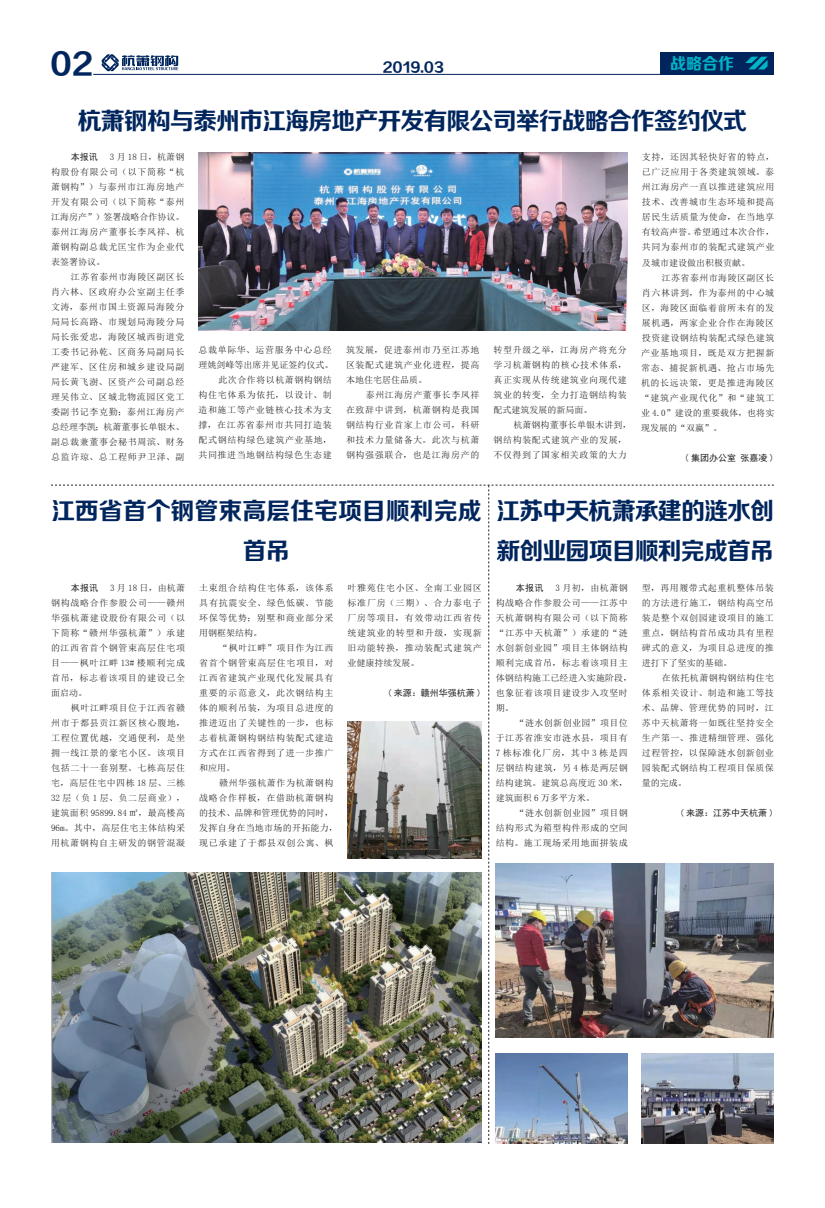
<style>
.page{position:relative;width:825px;height:1208px;background:#fff}
.page>*{position:absolute;margin:0;border:0;box-sizing:border-box;transform-origin:0 0}
.t1{font:30px "FZZCHJW GB1 0";color:#00255d}
.t2{font:24px/40px "FZZCHJW GB1 0";letter-spacing:-.04em;color:#00255d}
.t3{font:24px/40px "FZZCHJW GB1 0";letter-spacing:-.005em;color:#00255d;text-align:center}
.t4{font:16px "FZZCHJW GB1 0";color:#00b5c8}
.t5{font:14px "FZZCHJW GB1 0";color:#00255d}
.t6{font:9px/15px "Sim Sun";letter-spacing:.06em;color:#231f20;text-align:justify}
.t7{font:9px "Sim Hei";color:#231f20}
</style>
<div class="page">
<div style="left:660px;top:52px;width:85px;height:22px;background:#00255d"></div>
<div style="left:745px;top:52px;width:29px;height:22px;background:#00255d"></div>
<hr style="left:93px;top:74px;width:681px;height:1px;background:#00255d">
<svg style="left:745px;top:57px;width:22px;height:12px"></svg>
<svg style="left:102px;top:54px;width:76px;height:17px"></svg>
<svg style="left:51px;top:485px;width:723px;height:659px"></svg>
<img style="left:198px;top:152px;width:430px;height:179px">
<img style="left:348px;top:721px;width:134px;height:137px">
<img style="left:51px;top:872px;width:431px;height:270px">
<img style="left:496px;top:1053px;width:132px;height:90px">
<img style="left:642px;top:1053px;width:132px;height:90px">
<img style="left:496px;top:863px;width:278px;height:174px">
<h1 class="t1" style="left:50px;top:48px;width:44px">02</h1>
<h3 class="t5" style="left:383px;top:60px;width:63px">2019.03</h3>
<h3 class="t4" style="left:670px;top:55px;width:65px">战略合作</h3>
<h2 class="t2" style="left:78px;top:102px;width:671px">杭萧钢构与泰州市江海房地产开发有限公司举行战略合作签约仪式</h2>
<p class="t6" style="left:51px;top:150px;width:135px;text-indent:59px">3 月 18 日，杭萧钢构股份有限公司（以下简称“杭萧钢构”）与泰州市江海房地产开发有限公司（以下简称“泰州江海房产”）签署战略合作协议。泰州江海房产董事长李凤祥、杭萧钢构副总裁尤匡宝作为企业代表签署协议。</p>
<p class="t6" style="left:51px;top:270px;width:135px;text-indent:20px">江苏省泰州市海陵区副区长肖六林、区政府办公室副主任季文涛，泰州市国土资源局海陵分局局长高路、市规划局海陵分局局长张爱忠，海陵区城西街道党工委书记孙乾、区商务局副局长严建军、区住房和城乡建设局副局长黄飞澍、区资产公司副总经理吴伟立、区城北物流园区党工委副书记李克勤；泰州江海房产总经理李凯；杭萧董事长单银木、副总裁兼董事会秘书周滨、财务总监许琼、总工程师尹卫泽、副</p>
<p class="t7" style="left:71px;top:153px;width:29px">本报讯</p>
<p class="t6" style="left:199px;top:342px;width:136px;text-align:right">总裁单际华、运营服务中心总经理姚剑峰等出席并见证签约仪式。此次合作将以杭萧钢构钢结<br>构住宅体系为依托，以设计、制造和施工等产业链核心技术为支撑，在江苏省泰州市共同打造装配式钢结构绿色建筑产业基地，共同推进当地钢结构绿色生态建</p>
<p class="t6" style="left:346px;top:342px;width:135px">筑发展，促进泰州市乃至江苏地区装配式建筑产业化进程，提高本地住宅居住品质。</p>
<p class="t6" style="left:346px;top:387px;width:135px;text-indent:20px">泰州江海房产董事长李凤祥在致辞中讲到，杭萧钢构是我国钢结构行业首家上市公司，科研和技术力量储备大。此次与杭萧钢构强强联合，也是江海房产的</p>
<p class="t6" style="left:493px;top:342px;width:135px">转型升级之举，江海房产将充分学习杭萧钢构的核心技术体系，真正实现从传统建筑业向现代建筑业的转变，全力打造钢结构装配式建筑发展的新局面。</p>
<p class="t6" style="left:493px;top:417px;width:139px;text-align:left;text-indent:20px">杭萧钢构董事长单银木讲到，钢结构装配式建筑产业的发展，不仅得到了国家相关政策的大力</p>
<p class="t6" style="left:642px;top:150px;width:134px">支持，还因其轻快好省的特点，已广泛应用于各类建筑领域。泰州江海房产一直以推进建筑应用技术、改善城市生态环境和提高居民生活质量为使命，在当地享有较高声誉。希望通过本次合作，共同为泰州市的装配式建筑产业及城市建设做出积极贡献。</p>
<p class="t6" style="left:641px;top:270px;width:135px;text-indent:21px">江苏省泰州市海陵区副区长肖六林讲到，作为泰州的中心城区，海陵区面临着前所未有的发展机遇，两家企业合作在海陵区投资建设钢结构装配式绿色建筑产业基地项目，既是双方把握新常态、捕捉新机遇、抢占市场先机的长远决策，更是推进海陵区“建筑产业现代化”和“建筑工业 4.0”建设的重要载体，也将实现发展的“双赢”。</p>
<p class="t7" style="left:684px;top:453px;width:91px">( 集团办公室 张嘉凌 )</p>
<h2 class="t3" style="left:51px;top:492px;width:432px">江西省首个钢管束高层住宅项目顺利完成首吊</h2>
<h2 class="t2" style="left:496px;top:492px;width:280px">江苏中天杭萧承建的涟水创新创业园项目顺利完成首吊</h2>
<p class="t6" style="left:51px;top:580px;width:136px;text-indent:59px">3 月 18 日，由杭萧钢构战略合作参股公司——赣州华强杭萧建设股份有限公司（以下简称“赣州华强杭萧”）承建的江西省首个钢管束高层住宅项目——枫叶江畔 13# 楼顺利完成首吊，标志着该项目的建设已全面启动。</p>
<p class="t6" style="left:51px;top:700px;width:136px;text-indent:20px">枫叶江畔项目位于江西省赣州市于都县贡江新区核心腹地，工程位置优越，交通便利，是坐拥一线江景的豪宅小区。该项目包括二十一套别墅、七栋高层住宅，高层住宅中四栋 18 层、三栋32 层（负 1 层、负二层商业），建筑面积 95899.84 ㎡，最高楼高96m。其中，高层住宅主体结构采用杭萧钢构自主研发的钢管混凝</p>
<p class="t7" style="left:71px;top:583px;width:29px">本报讯</p>
<p class="t6" style="left:199px;top:580px;width:136px">土束组合结构住宅体系，该体系具有抗震安全、绿色低碳、节能环保等优势；别墅和商业部分采用钢框架结构。</p>
<p class="t6" style="left:199px;top:640px;width:136px;text-indent:20px">“枫叶江畔”项目作为江西省首个钢管束高层住宅项目，对江西省建筑产业现代化发展具有重要的示范意义，此次钢结构主体的顺利吊装，为项目总进度的推进迈出了关键性的一步，也标志着杭萧钢构钢结构装配式建造方式在江西省得到了进一步推广和应用。</p>
<p class="t6" style="left:199px;top:775px;width:140px;text-align:left;text-indent:20px">赣州华强杭萧作为杭萧钢构战略合作样板，在借助杭萧钢构的技术、品牌和管理优势的同时，发挥自身在当地市场的开拓能力，现已承建了于都县双创公寓、枫</p>
<p class="t6" style="left:348px;top:580px;width:136px">叶雅苑住宅小区、全南工业园区标准厂房（三期）、合力泰电子厂房等项目，有效带动江西省传统建筑业的转型和升级，实现新旧动能转换，推动装配式建筑产业健康持续发展。</p>
<p class="t7" style="left:387px;top:688px;width:96px">( 来源：赣州华强杭萧 )</p>
<p class="t6" style="left:496px;top:580px;width:138px;text-align:left;text-indent:60px">3 月初，由杭萧钢构战略合作参股公司——江苏中天杭萧钢构有限公司（以下简称“江苏中天杭萧”）承建的“涟水创新创业园”项目主体钢结构顺利完成首吊，标志着该项目主体钢结构施工已经进入实施阶段，也象征着该项目建设步入攻坚时期。</p>
<p class="t6" style="left:496px;top:715px;width:133px;text-indent:20px">“涟水创新创业园”项目位于江苏省淮安市涟水县，项目有7 栋标准化厂房，其中 3 栋是四层钢结构建筑，另 4 栋是两层钢结构建筑。建筑总高度近 30 米，建筑面积 6 万多平方米。</p>
<p class="t6" style="left:496px;top:805px;width:133px;text-indent:20px">“涟水创新创业园”项目钢结构形式为箱型构件形成的空间结构。施工现场采用地面拼装成</p>
<p class="t7" style="left:516px;top:583px;width:29px">本报讯</p>
<p class="t6" style="left:642px;top:580px;width:133px">型，再用履带式起重机整体吊装的方法进行施工，钢结构高空吊装是整个双创园建设项目的施工重点，钢结构首吊成功具有里程碑式的意义，为项目总进度的推进打下了坚实的基础。</p>
<p class="t6" style="left:642px;top:670px;width:134px;text-indent:20px">在依托杭萧钢构钢结构住宅体系相关设计、制造和施工等技术、品牌、管理优势的同时，江苏中天杭萧将一如既往坚持安全生产第一、推进精细管理、强化过程管控，以保障涟水创新创业园装配式钢结构工程项目保质保量的完成。</p>
<p class="t7" style="left:679px;top:808px;width:96px">( 来源：江苏中天杭萧 )</p>
</div>
